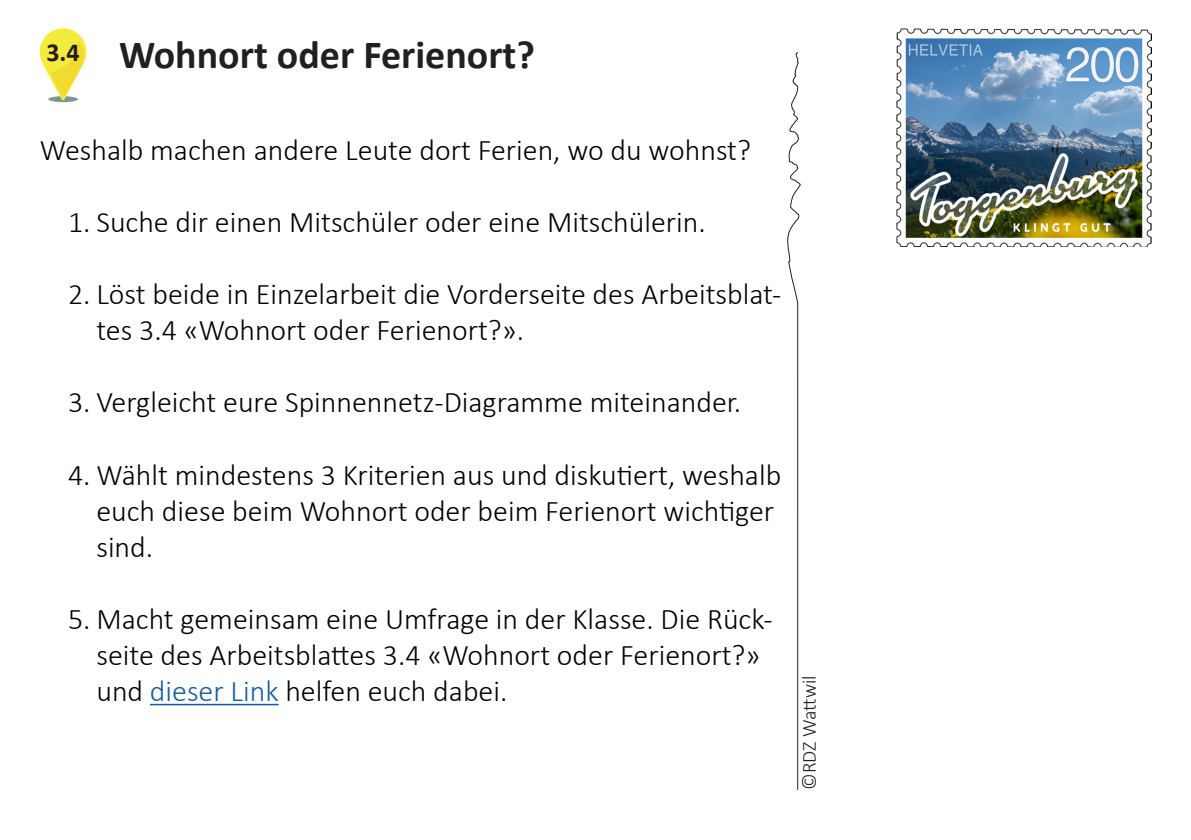
<style>
.page{position:relative;width:1191px;height:840px;background:#fff}
.page>*{position:absolute;margin:0;border:0;box-sizing:border-box;transform-origin:0 0}
.t1{font:700 40px "Calibri";color:#231f20}
.t2{font:300 30px/36px "Calibri";color:#050003}
.t3{font:700 26px "Calibri";color:#231f20}
.t4{font:300 20px "Calibri";letter-spacing:-.005em;color:#231f20}
.s1{color:#175d9e}
</style>
<div class="page">
<svg style="left:40px;top:28px;width:46px;height:74px"></svg>
<svg style="left:787px;top:52px;width:14px;height:738px"></svg>
<img style="left:896px;top:28px;width:255px;height:219px">
<hr style="left:150px;top:703px;width:129px;height:2px;background:#175d9e">
<p class="t3" style="left:46px;top:33px;width:35px">3.4</p>
<p class="t1" style="left:119px;top:26px;width:417px">Wohnort oder Ferienort?</p>
<p class="t2" style="left:40px;top:132px;width:713px">Weshalb machen andere Leute dort Ferien, wo du wohnst?</p>
<p class="t2" style="left:68px;top:204px;width:639px">1. Suche dir einen Mitschüler oder eine Mitschülerin.</p>
<p class="t2" style="left:96px;top:276px;width:686px;text-indent:-28px">2. Löst beide in Einzelarbeit die Vorderseite des Arbeitsblat&shy;tes 3.4 «Wohnort oder Ferienort?».</p>
<p class="t2" style="left:68px;top:384px;width:674px">3. Vergleicht eure Spinnennetz-Diagramme miteinander.</p>
<p class="t2" style="left:96px;top:456px;width:686px;text-indent:-28px">4. Wählt mindestens 3 Kriterien aus und diskutiert, weshalb euch diese beim Wohnort oder beim Ferienort wichtiger sind.</p>
<p class="t2" style="left:96px;top:600px;width:677px;text-indent:-28px">5. Macht gemeinsam eine Umfrage in der Klasse. Die Rück&shy;seite des Arbeitsblattes 3.4 «Wohnort oder Ferienort?» und <span class="s1">dieser Link</span> helfen euch dabei.</p>
<p class="t4" style="left:796px;top:789px;width:116px;rotate:-90deg">©RDZ Wattwil</p>
</div>
